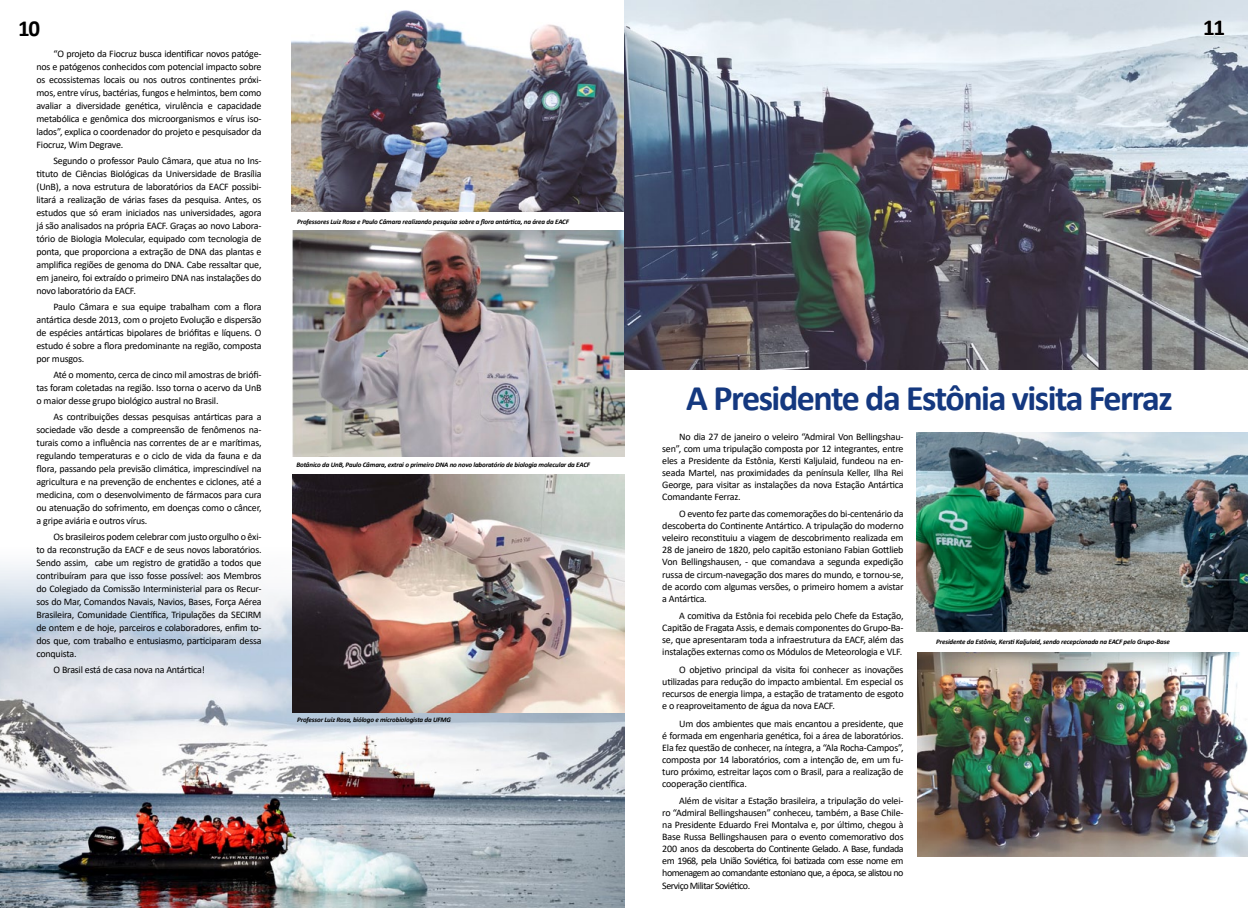
<style>
.page{position:relative;width:1248px;height:908px;background:#fff}
.page>*{position:absolute;margin:0;border:0;box-sizing:border-box;transform-origin:0 0}
.t1{font:700 36px "Calibri";letter-spacing:-.04em;color:#14387f}
.t2{font:700 23px "Calibri";color:#000}
.t3{font:10px/13px "Calibri";letter-spacing:-.02em;color:#000;text-align:justify}
.t4{font:italic 700 7px "Calibri";letter-spacing:-.02em;color:#000}
</style>
<div class="page">
<img style="left:292px;top:230px;width:332px;height:226px">
<img style="left:624px;top:0;width:623px;height:369px">
<img style="left:916px;top:432px;width:331px;height:198px">
<img style="left:0;top:546px;width:625px;height:361px">
<img style="left:293px;top:474px;width:331px;height:237px">
<img style="left:291px;top:10px;width:332px;height:201px">
<img style="left:917px;top:652px;width:330px;height:203px">
<svg style="left:1203px;top:19px;width:22px;height:17px"></svg>
<h2 class="t2" style="left:18px;top:12px;width:23px">10</h2>
<h2 class="t2" style="left:1203px;top:11px;width:23px">11</h2>
<p class="t3" style="left:36px;top:47px;width:226px;text-indent:17px">“O projeto da Fiocruz busca identificar novos patóge&shy;nos e patógenos conhecidos com potencial impacto sobre os ecossistemas locais ou nos outros continentes próxi&shy;mos, entre vírus, bactérias, fungos e helmintos, bem como avaliar a diversidade genética, virulência e capacidade metabólica e genômica dos microorganismos e vírus iso&shy;lados”, explica o coordenador do projeto e pesquisador da Fiocruz, Wim Degrave.</p>
<p class="t3" style="left:36px;top:154px;width:226px;text-indent:17px">Segundo o professor Paulo Câmara, que atua no Ins&shy;tituto de Ciências Biológicas da Universidade de Brasília (UnB), a nova estrutura de laboratórios da EACF possibi&shy;litará a realização de várias fases da pesquisa. Antes, os estudos que só eram iniciados nas universidades, agora já são analisados na própria EACF. Graças ao novo Labora&shy;tório de Biologia Molecular, equipado com tecnologia de ponta, que proporciona a extração de DNA das plantas e amplifica regiões de genoma do DNA. Cabe ressaltar que, em janeiro, foi extraído o primeiro DNA nas instalações do novo laboratório da EACF.</p>
<p class="t3" style="left:36px;top:300px;width:226px;text-indent:17px">Paulo Câmara e sua equipe trabalham com a flora antártica desde 2013, com o projeto Evolução e dispersão de espécies antárticas bipolares de briófitas e líquens. O estudo é sobre a flora predominante na região, composta por musgos.</p>
<p class="t3" style="left:36px;top:367px;width:226px;text-indent:17px">Até o momento, cerca de cinco mil amostras de briófi&shy;tas foram coletadas na região. Isso torna o acervo da UnB o maior desse grupo biológico austral no Brasil.</p>
<p class="t3" style="left:36px;top:409px;width:226px;text-indent:17px">As contribuições dessas pesquisas antárticas para a sociedade vão desde a compreensão de fenômenos na&shy;turais como a influência nas correntes de ar e marítimas, regulando temperaturas e o ciclo de vida da fauna e da flora, passando pela previsão climática, imprescindível na agricultura e na prevenção de enchentes e ciclones, até a medicina, com o desenvolvimento de fármacos para cura ou atenuação do sofrimento, em doenças como o câncer, a gripe aviária e outros vírus.</p>
<p class="t3" style="left:36px;top:529px;width:226px;text-indent:17px">Os brasileiros podem celebrar com justo orgulho o êxi&shy;to da reconstrução da EACF e de seus novos laboratórios.<br>Sendo assim, cabe um registro de gratidão a todos que contribuíram para que isso fosse possível: aos Membros do Colegiado da Comissão Interministerial para os Recur&shy;sos do Mar, Comandos Navais, Navios, Bases, Força Aérea Brasileira, Comunidade Científica, Tripulações da SECIRM de ontem e de hoje, parceiros e colaboradores, enfim to&shy;dos que, com trabalho e entusiasmo, participaram dessa conquista.</p>
<p class="t3" style="left:54px;top:662px;width:153px">O Brasil está de casa nova na Antártica!</p>
<p class="t4" style="left:297px;top:216px;width:273px">Professores Luiz Rosa e Paulo Câmara realizando pesquisa sobre a flora antártica, na área da EACF</p>
<p class="t4" style="left:296px;top:459px;width:295px">Botânico da UnB, Paulo Câmara, extrai o primeiro DNA no novo laboratório de biologia molecular da EACF</p>
<p class="t4" style="left:297px;top:714px;width:155px">Professor Luiz Rosa, biólogo e microbiologista da UFMG</p>
<h1 class="t1" style="left:686px;top:372px;width:488px">A Presidente da Estônia visita Ferraz</h1>
<p class="t3" style="left:662px;top:430px;width:243px;line-height:12px;text-indent:17px">No dia 27 de janeiro o veleiro “Admiral Von Bellingshau&shy;sen”, com uma tripulação composta por 12 integrantes, entre eles a Presidente da Estônia, Kersti Kaljulaid, fundeou na en&shy;seada Martel, nas proximidades da península Keller, Ilha Rei George, para visitar as instalações da nova Estação Antártica Comandante Ferraz.</p>
<p class="t3" style="left:662px;top:507px;width:243px;line-height:12px;text-indent:17px">O evento fez parte das comemorações do bi-centenário da descoberta do Continente Antártico. A tripulação do moderno veleiro reconstituiu a viagem de descobrimento realizada em 28 de janeiro de 1820, pelo capitão estoniano Fabian Gottlieb Von Bellingshausen, - que comandava a segunda expedição russa de circum-navegação dos mares do mundo, e tornou-se, de acordo com algumas versões, o primeiro homem a avistar a Antártica.</p>
<p class="t3" style="left:662px;top:609px;width:243px;line-height:12px;text-indent:17px">A comitiva da Estônia foi recebida pelo Chefe da Estação, Capitão de Fragata Assis, e demais componentes do Grupo-Ba&shy;se, que apresentaram toda a infraestrutura da EACF, além das instalações externas como os Módulos de Meteorologia e VLF.</p>
<p class="t3" style="left:662px;top:663px;width:243px;line-height:12px;text-indent:17px">O objetivo principal da visita foi conhecer as inovações utilizadas para redução do impacto ambiental. Em especial os recursos de energia limpa, a estação de tratamento de esgoto e o reaproveitamento de água da nova EACF.</p>
<p class="t3" style="left:662px;top:716px;width:243px;line-height:12px;text-indent:17px">Um dos ambientes que mais encantou a presidente, que é formada em engenharia genética, foi a área de laboratórios.<br>Ela fez questão de conhecer, na íntegra, a “Ala Rocha-Campos”, composta por 14 laboratórios, com a intenção de, em um fu&shy;turo próximo, estreitar laços com o Brasil, para a realização de cooperação científica.</p>
<p class="t3" style="left:662px;top:794px;width:243px;line-height:12px;text-indent:17px">Além de visitar a Estação brasileira, a tripulação do velei&shy;ro “Admiral Bellingshausen” conheceu, também, a Base Chile&shy;na Presidente Eduardo Frei Montalva e, por último, chegou à Base Russa Bellingshausen para o evento comemorativo dos 200 anos da descoberta do Continente Gelado. A Base, fundada em 1968, pela União Soviética, foi batizada com esse nome em homenagem ao comandante estoniano que, a época, se alistou no Serviço Militar Soviético.</p>
<p class="t4" style="left:936px;top:636px;width:235px">Presidente da Estônia, Kersti Kaljulaid, sendo recepcionada na EACF pelo Grupo-Base</p>
</div>
